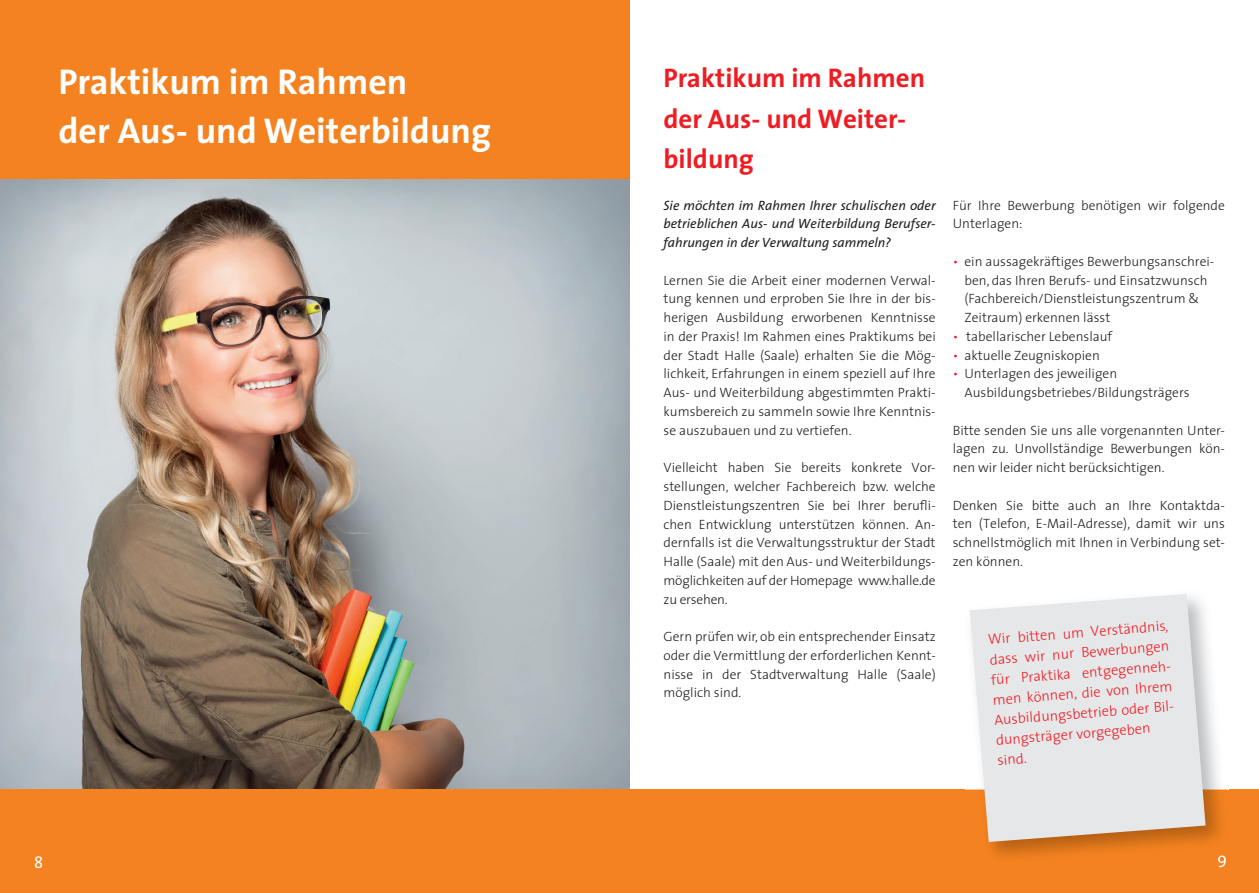
<style>
.page{position:relative;width:1259px;height:893px;background:#fff}
.page>*{position:absolute;margin:0;border:0;box-sizing:border-box;transform-origin:0 0}
.t1{font:700 36px/49.1px "The Sans";color:#fff}
.t2{font:700 27px/40.2px "The Sans";color:#ee1d23}
.t3{font:16.5px "The Sans";color:#fff}
.t4{font:300 15px "The Sans";color:#fff}
.t5{font:300 14.55px/20px "The Sans";color:#ee1d23}
.t6{font:300 13.5px/18.8px "The Sans";color:#231f20;text-align:justify}
.t7{font:italic 13.5px/18.8px "The Sans";color:#231f20;text-align:justify}
.s1{color:#ee1d23}
</style>
<div class="page">
<img style="left:0;top:179px;width:629px;height:610px">
<div style="left:0;top:0;width:629px;height:179px;background:#f58220"></div>
<div style="left:0;top:789px;width:1259px;height:104px;background:#f58220"></div>
<img style="left:965px;top:625px;width:263px;height:239px">
<svg style="left:1218px;top:855px;width:7px;height:9px"></svg>
<svg style="left:969px;top:594px;width:236px;height:248px;background:#e5e2df"></svg>
<h1 class="t1" style="left:58px;top:56px;width:434px">Praktikum im Rahmen<br>der Aus- und Weiterbildung</h1>
<h2 class="t2" style="left:663px;top:58px;width:263px">Praktikum im Rahmen der Aus- und Weiter&shy;bildung</h2>
<p class="t7" style="left:663px;top:195px;width:274px">Sie möchten im Rahmen Ihrer schulischen oder betrieblichen Aus- und Weiterbildung Berufser&shy;fahrungen in der Verwaltung sammeln?</p>
<p class="t6" style="left:663px;top:270px;width:274px">Lernen Sie die Arbeit einer modernen Verwal&shy;tung kennen und erproben Sie Ihre in der bis&shy;herigen Ausbildung erworbenen Kenntnisse in der Praxis! Im Rahmen eines Praktikums bei der Stadt Halle (Saale) erhalten Sie die Mög&shy;lichkeit, Erfahrungen in einem speziell auf Ihre Aus- und Weiterbildung abgestimmten Prakti&shy;kumsbereich zu sammeln sowie Ihre Kenntnis&shy;se auszubauen und zu vertiefen.</p>
<p class="t6" style="left:663px;top:458px;width:274px">Vielleicht haben Sie bereits konkrete Vor&shy;stellungen, welcher Fachbereich bzw. welche Dienstleistungszentren Sie bei Ihrer berufli&shy;chen Entwicklung unterstützen können. An&shy;dernfalls ist die Verwaltungsstruktur der Stadt Halle (Saale) mit den Aus- und Weiterbildungs&shy;möglichkeiten auf der Homepage www.halle.de zu ersehen.</p>
<p class="t6" style="left:663px;top:627px;width:274px">Gern prüfen wir, ob ein entsprechender Einsatz oder die Vermittlung der erforderlichen Kennt&shy;nisse in der Stadtverwaltung Halle (Saale) möglich sind.</p>
<p class="t6" style="left:952px;top:195px;width:274px">Für Ihre Bewerbung benötigen wir folgende<br>Unterlagen:</p>
<p class="t6" style="left:964px;top:251px;width:251px;text-align:left;text-indent:-12px"><span class="s1">•</span> ein aussagekräftiges Bewerbungsanschrei&shy;ben, das Ihren Berufs- und Einsatzwunsch (Fachbereich/Dienstleistungszentrum &amp; Zeitraum) erkennen lässt</p>
<p class="t6" style="left:952px;top:326px;width:161px"><span class="s1">•</span> tabellarischer Lebenslauf</p>
<p class="t6" style="left:952px;top:345px;width:149px"><span class="s1">•</span> aktuelle Zeugniskopien</p>
<p class="t6" style="left:964px;top:364px;width:227px;text-indent:-12px"><span class="s1">•</span> Unterlagen des jeweiligen<br>Ausbildungsbetriebes/Bildungsträgers</p>
<p class="t6" style="left:952px;top:420px;width:274px">Bitte senden Sie uns alle vorgenannten Unter&shy;lagen zu. Unvollständige Bewerbungen kön&shy;nen wir leider nicht berücksichtigen.</p>
<p class="t6" style="left:952px;top:495px;width:274px">Denken Sie bitte auch an Ihre Kontaktda&shy;ten (Telefon, E-Mail-Adresse), damit wir uns schnellstmöglich mit Ihnen in Verbindung set&shy;zen können.</p>
<p class="t5" style="left:986px;top:630px;width:185px;rotate:-5deg">Wir bitten um Verständnis, dass wir nur Bewerbungen für Praktika entgegenneh&shy;men können, die von Ihrem<br>Ausbildungsbetrieb oder Bil&shy;dungsträger vorgegeben sind.</p>
<p class="t3" style="left:34px;top:848px;width:11px">8</p>
<p class="t3" style="left:1217px;top:845px;width:11px">9</p>
<p class="t4" style="left:34px;top:848px;width:9px">2</p>
</div>
